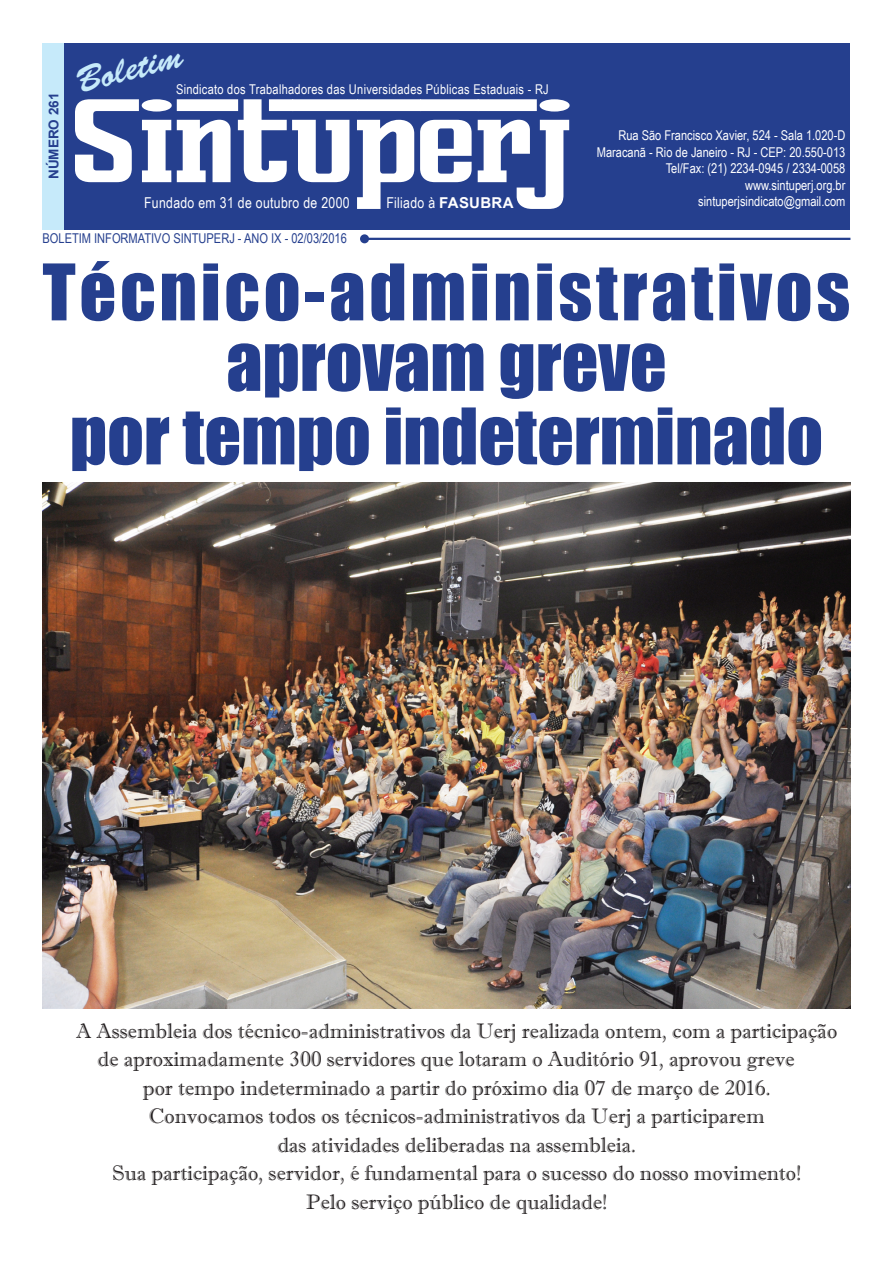
<style>
.page{position:relative;width:893px;height:1263px;background:#fff}
.page>*{position:absolute;margin:0;border:0;box-sizing:border-box;transform-origin:0 0}
.t1{font:126px "Ferro Rosso";color:#fff}
.t2{font:72px/72px "Impact";color:#253f8e;text-align:center}
.t3{font:36px "Brush Script Std";color:#c6eafa}
.t4{font:21px "Imprint MT Shadow";color:#231f20}
.t5{font:15px "Arial Narrow";letter-spacing:.02em;color:#fff}
.t6{font:13.5px/16.5px "Arial Narrow";color:#fff;text-align:right}
.t7{font:13.5px "Arial Narrow";letter-spacing:.02em;color:#fff}
.t8{font:13.5px "Arial Narrow";color:#253f8e}
.t9{font:700 13.5px "Arial";color:#253f8e}
.s1{font-family:"Arial";font-weight:700}
</style>
<div class="page">
<img style="left:43px;top:483px;width:807px;height:525px">
<div style="left:43px;top:43px;width:807px;height:186px;background:#253f8e"></div>
<hr style="left:364px;top:238px;width:486px;height:2px;background:#253f8e">
<div style="left:360px;top:234px;width:9px;height:9px;background:#253f8e;border-radius:50%"></div>
<div style="left:43px;top:43px;width:21px;height:186px;background:#c6eafa"></div>
<h3 class="t3" style="left:71px;top:63px;width:111px;rotate:-15deg">Boletim</h3>
<p class="t7" style="left:176px;top:79px;width:374px">Sindicato dos Trabalhadores das Universidades Públicas Estaduais - RJ</p>
<p class="t9" style="left:45px;top:179px;width:88px;rotate:-90deg">NÚMERO 261</p>
<h1 class="t1" style="left:68px;top:83px;width:508px">SINTUPERJ</h1>
<p class="t5" style="left:144px;top:192px;width:207px">Fundado em 31 de outubro de 2000</p>
<p class="t5" style="left:386px;top:192px;width:129px">Filiado à <span class="s1">FASUBRA</span></p>
<p class="t8" style="left:43px;top:228px;width:306px">BOLETIM INFORMATIVO SINTUPERJ - ANO IX - 02/03/2016</p>
<p class="t6" style="left:597px;top:127px;width:250px">Rua São Francisco Xavier, 524 - Sala 1.020-D Maracanã - Rio de Janeiro - RJ - CEP: 20.550-013<br>Tel/Fax: (21) 2234-0945 / 2334-0058 www.sintuperj.org.br sintuperjsindicato@gmail.com</p>
<h2 class="t2" style="left:43px;top:254px;width:809px">Técnico-administrativos aprovam greve<br>por tempo indeterminado</h2>
<p class="t4" style="left:76px;top:1018px;width:763px">A Assembleia dos técnico-administrativos da Uerj realizada ontem, com a participação</p>
<p class="t4" style="left:97px;top:1047px;width:699px">de aproximadamente 300 servidores que lotaram o Auditório 91, aprovou greve</p>
<p class="t4" style="left:143px;top:1075px;width:629px">por tempo indeterminado a partir do próximo dia 07 de março de 2016.</p>
<p class="t4" style="left:149px;top:1104px;width:617px">Convocamos todos os técnicos-administrativos da Uerj a participarem</p>
<p class="t4" style="left:277px;top:1132px;width:360px">das atividades deliberadas na assembleia.</p>
<p class="t4" style="left:112px;top:1161px;width:690px">Sua participação, servidor, é fundamental para o sucesso do nosso movimento!</p>
<p class="t4" style="left:306px;top:1189px;width:303px">Pelo serviço público de qualidade!</p>
</div>
